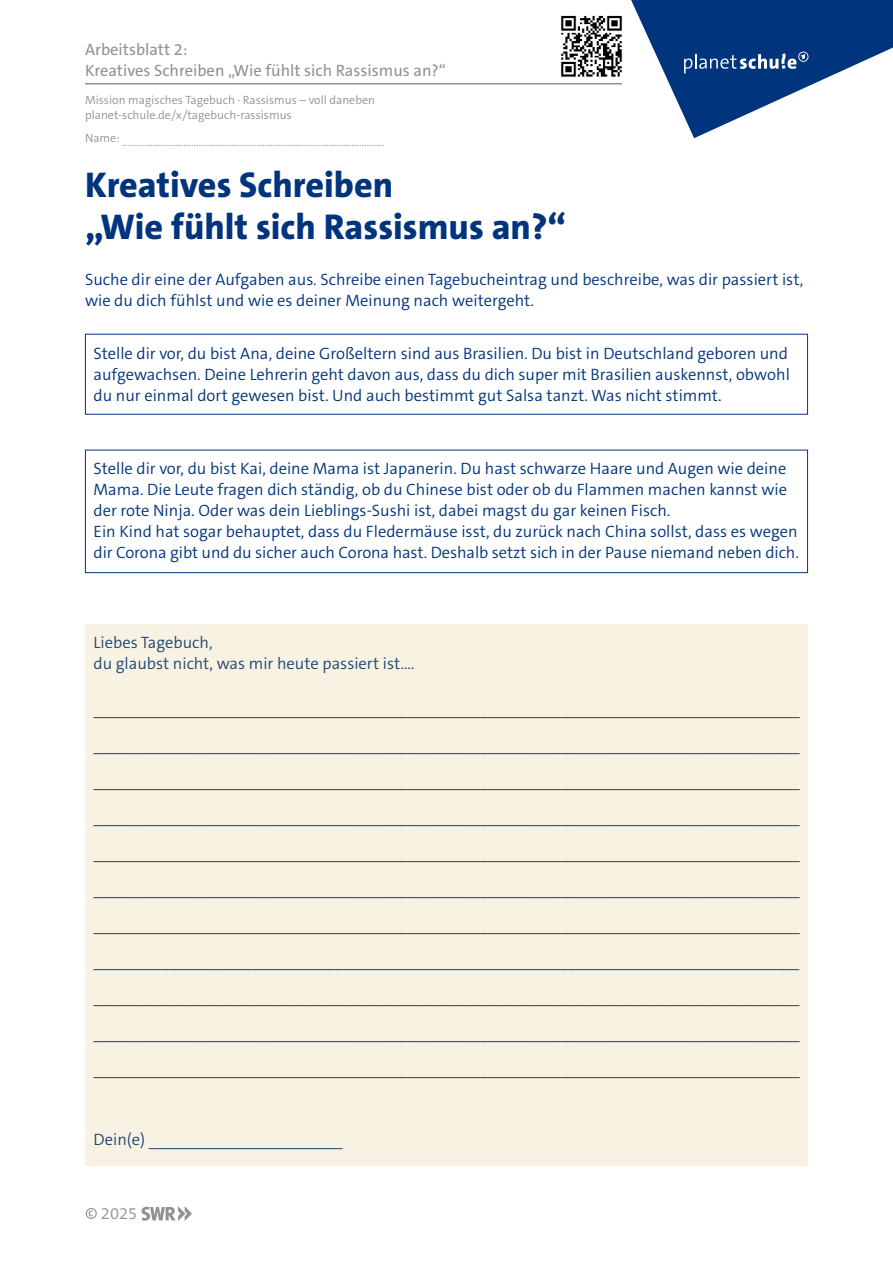
<style>
.page{position:relative;width:893px;height:1263px;background:#fff}
.page>*{position:absolute;margin:0;border:0;box-sizing:border-box;transform-origin:0 0}
.t1{font:800 36px/42px "The Sans C5";color:#00347d}
.t2{font:300 16.5px/36px "The Sans C5";color:#00347d}
.t3{font:16.5px/21px "The Sans C5";color:#929292}
.t4{font:300 16.5px "The Sans C5";color:#929292}
.t5{font:300 12px/15px "The Sans C5";color:#929292}
</style>
<div class="page">
<svg style="left:631px;top:0;width:262px;height:138px"></svg>
<hr style="left:85px;top:83px;width:537px;height:2px;background:#929292">
<svg style="left:86px;top:1208px;width:11px;height:11px"></svg>
<svg style="left:141px;top:1206px;width:51px;height:15px"></svg>
<img style="left:561px;top:15px;width:61px;height:62px">
<div style="left:85px;top:450px;width:723px;height:123px;border:1px solid #00347d"></div>
<div style="left:85px;top:624px;width:723px;height:541px;background:#f8f2e2"></div>
<p class="t3" style="left:85px;top:39px;width:362px">Arbeitsblatt 2:<br>Kreatives Schreiben „Wie fühlt sich Rassismus an?“</p>
<p class="t5" style="left:85px;top:93px;width:291px">Mission magisches Tagebuch ⋅ Rassismus – voll daneben planet-schule.de/x/tagebuch-rassismus</p>
<p class="t5" style="left:85px;top:135px;width:301px">Name: .......................................................................................................</p>
<h1 class="t1" style="left:85px;top:164px;width:483px">Kreatives Schreiben<br>„Wie fühlt sich Rassismus an?“</h1>
<p class="t2" style="left:85px;top:269px;width:720px;line-height:21px">Suche dir eine der Aufgaben aus. Schreibe einen Tagebucheintrag und beschreibe, was dir passiert ist, wie du dich fühlst und wie es deiner Meinung nach weitergeht.</p>
<p class="t2" style="left:94px;top:343px;width:698px;line-height:21px;text-align:justify">Stelle dir vor, du bist Ana, deine Großeltern sind aus Brasilien. Du bist in Deutschland geboren und aufgewachsen. Deine Lehrerin geht davon aus, dass du dich super mit Brasilien auskennst, obwohl du nur einmal dort gewesen bist. Und auch bestimmt gut Salsa tanzt. Was nicht stimmt.</p>
<p class="t2" style="left:94px;top:458px;width:707px;line-height:21px">Stelle dir vor, du bist Kai, deine Mama ist Japanerin. Du hast schwarze Haare und Augen wie deine Mama. Die Leute fragen dich ständig, ob du Chinese bist oder ob du Flammen machen kannst wie der rote Ninja. Oder was dein Lieblings-Sushi ist, dabei magst du gar keinen Fisch.<br>Ein Kind hat sogar behauptet, dass du Fledermäuse isst, du zurück nach China sollst, dass es wegen dir Corona gibt und du sicher auch Corona hast. Deshalb setzt sich in der Pause niemand neben dich.</p>
<p class="t2" style="left:94px;top:632px;width:322px;line-height:21px">Liebes Tagebuch,<br>du glaubst nicht, was mir heute passiert ist….</p>
<p class="t2" style="left:94px;top:691px;width:708px;text-align:justify">_____________________________________________________________________________________ _____________________________________________________________________________________ _____________________________________________________________________________________ _____________________________________________________________________________________ _____________________________________________________________________________________ _____________________________________________________________________________________ _____________________________________________________________________________________ _____________________________________________________________________________________ __ ___________________________________________________________________________________ _____________________________________________________________________________________ _____________________________________________________________________________________</p>
<p class="t2" style="left:94px;top:1121px;width:251px">Dein(e) _______________________</p>
<p class="t4" style="left:101px;top:1203px;width:38px">2025</p>
</div>
